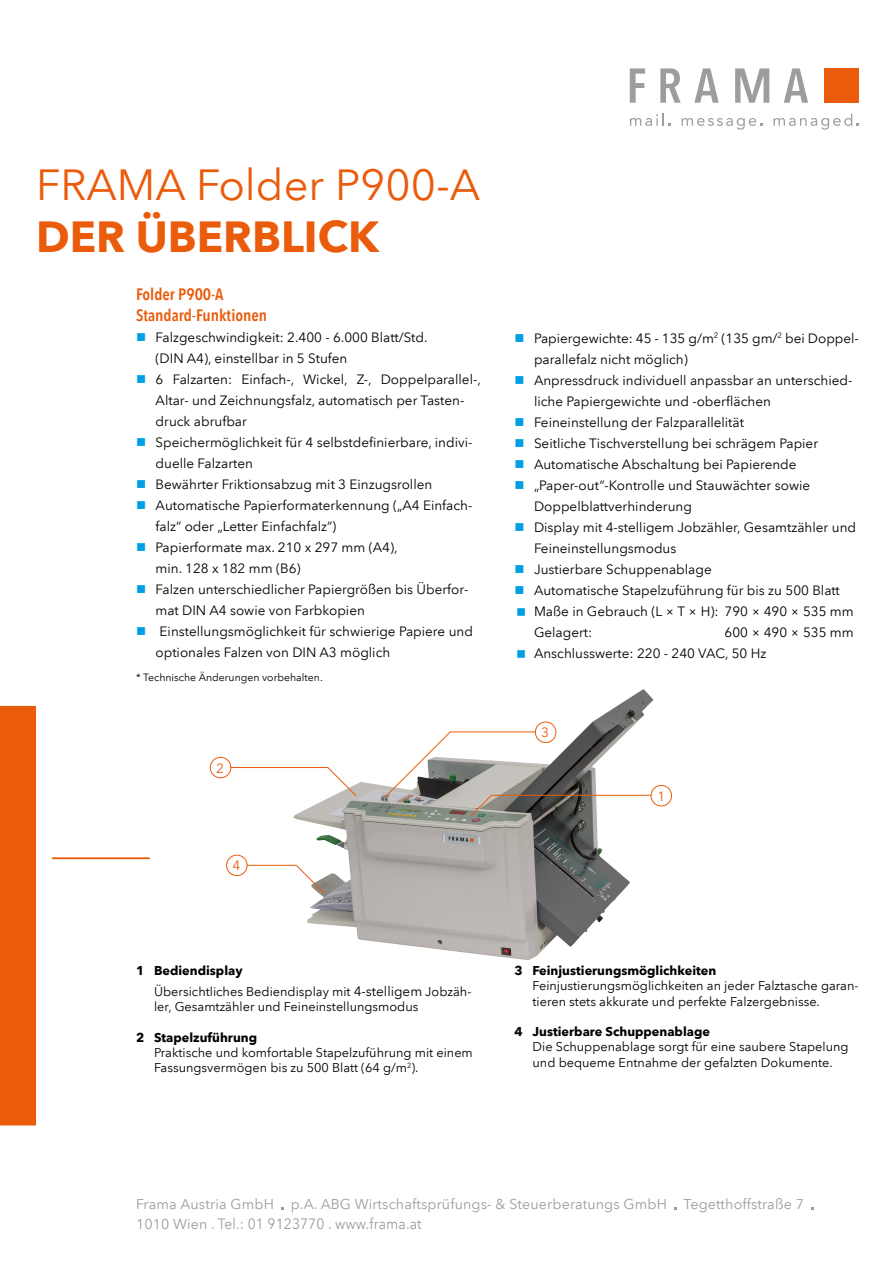
<style>
.page{position:relative;width:893px;height:1263px;background:#fff}
.page>*{position:absolute;margin:0;border:0;box-sizing:border-box;transform-origin:0 0}
.t1{font:43.5px "Avenir Next LT Pro";color:#ea5b0b}
.t2{font:700 43.5px "Avenir Next LT Pro";color:#ea5b0b}
.t3{font:600 condensed 16.5px/21px "Avenir Next LT Pro";color:#ea5b0b}
.t4{font:15px "Avenir Next LT Pro";letter-spacing:.01em;color:#9d9d9c;scale:.92 1}
.t5{font:14.25px "Avenir Next LT Pro";letter-spacing:.01em;color:#9d9d9c}
.t6{font:13.5px/21px "Avenir Next LT Pro";color:#000}
.t7{font:13.5px "Avenir Next LT Pro";color:#ea5b0b}
.t8{font:12.75px/15.3px "Avenir Next LT Pro";color:#000}
.t9{font:700 12.75px "Avenir Next LT Pro";color:#000}
.t10{font:10.5px "Avenir Next LT Pro";color:#000}
.s1{color:#009fe3}
.s2{font-weight:700}
.s3{font-size:13.5px}
.s4{font-size:14.25px}
</style>
<div class="page">
<img style="left:293px;top:706px;width:379px;height:254px">
<div style="left:824px;top:68px;width:35px;height:35px;background:#ea5b0b"></div>
<svg style="left:630px;top:68px;width:15px;height:35px"></svg>
<svg style="left:660px;top:68px;width:21px;height:35px"></svg>
<svg style="left:694px;top:68px;width:25px;height:35px"></svg>
<svg style="left:784px;top:68px;width:24px;height:35px"></svg>
<svg style="left:735px;top:68px;width:34px;height:35px"></svg>
<svg style="left:630px;top:114px;width:41px;height:12px"></svg>
<svg style="left:682px;top:118px;width:80px;height:12px"></svg>
<svg style="left:773px;top:114px;width:86px;height:16px"></svg>
<div style="left:0;top:706px;width:36px;height:419px;background:#ea5b0b"></div>
<hr style="left:52px;top:857px;width:98px;height:2px;background:#ea5b0b">
<svg style="left:384px;top:731px;width:67px;height:67px"></svg>
<div style="left:535px;top:722px;width:21px;height:20px;background:#fff;border-radius:50%"></div>
<div style="left:535px;top:722px;width:21px;height:21px;border:1px solid #ea5b0b;border-radius:50%"></div>
<hr style="left:450px;top:731px;width:86px;height:1px;background:#ea5b0b">
<svg style="left:470px;top:794px;width:23px;height:23px"></svg>
<div style="left:651px;top:785px;width:20px;height:21px;background:#fff;border-radius:50%"></div>
<div style="left:651px;top:785px;width:21px;height:21px;border:1px solid #ea5b0b;border-radius:50%"></div>
<hr style="left:491px;top:795px;width:160px;height:1px;background:#ea5b0b">
<svg style="left:295px;top:864px;width:30px;height:30px"></svg>
<div style="left:226px;top:855px;width:21px;height:21px;border:1px solid #ea5b0b;border-radius:50%"></div>
<hr style="left:247px;top:865px;width:49px;height:1px;background:#ea5b0b">
<svg style="left:327px;top:766px;width:30px;height:30px"></svg>
<div style="left:210px;top:757px;width:21px;height:21px;border:1px solid #ea5b0b;border-radius:50%"></div>
<hr style="left:230px;top:767px;width:98px;height:1px;background:#ea5b0b">
<h1 class="t1" style="left:36px;top:159px;width:446px">FRAMA Folder P900-A</h1>
<h1 class="t2" style="left:36px;top:210px;width:344px">DER ÜBERBLICK</h1>
<p class="t3" style="left:136px;top:284px;width:133px">Folder P900-A<br>Standard-Funktionen</p>
<p class="t6" style="left:156px;top:327px;width:274px;text-indent:-19px"><span class="s1">■</span> Falzgeschwindigkeit: 2.400 - 6.000 Blatt/Std. (DIN A4), einstellbar in 5 Stufen</p>
<p class="t6" style="left:156px;top:369px;width:327px;text-indent:-19px"><span class="s1">■</span> 6 Falzarten: Einfach-, Wickel, Z-, Doppelparallel-,<br>Altar- und Zeichnungsfalz, automatisch per Tasten&shy;druck abrufbar</p>
<p class="t6" style="left:156px;top:432px;width:318px;text-indent:-19px"><span class="s1">■</span> Speichermöglichkeit für 4 selbstdefinierbare, indivi&shy;duelle Falzarten</p>
<p class="t6" style="left:136px;top:474px;width:298px"><span class="s1">■</span> Bewährter Friktionsabzug mit 3 Einzugsrollen</p>
<p class="t6" style="left:156px;top:495px;width:318px;text-indent:-19px"><span class="s1">■</span> Automatische Papierformaterkennung („A4 Einfach&shy;falz“ oder „Letter Einfachfalz“)</p>
<p class="t6" style="left:156px;top:537px;width:244px;text-indent:-19px"><span class="s1">■</span> Papierformate max. 210 x 297 mm (A4), min. 128 x 182 mm (B6)</p>
<p class="t6" style="left:156px;top:579px;width:314px;text-indent:-19px"><span class="s1">■</span> Falzen unterschiedlicher Papiergrößen bis Überfor&shy;mat DIN A4 sowie von Farbkopien</p>
<p class="t6" style="left:156px;top:621px;width:319px;text-indent:-19px"><span class="s1">■</span> Einstellungsmöglichkeit für schwierige Papiere und optionales Falzen von DIN A3 möglich</p>
<p class="t10" style="left:136px;top:671px;width:188px">* Technische Änderungen vorbehalten.</p>
<p class="t7" style="left:216px;top:760px;width:9px">2</p>
<p class="t7" style="left:232px;top:858px;width:9px">4</p>
<p class="t6" style="left:534px;top:328px;width:326px;text-indent:-20px"><span class="s1">■</span> Papiergewichte: 45 - 135 g/m<sup>2</sup> (135 gm/<sup>2</sup> bei Doppel&shy;parallefalz nicht möglich)</p>
<p class="t6" style="left:534px;top:369px;width:320px;text-indent:-19px"><span class="s1">■</span> Anpressdruck individuell anpassbar an unterschied&shy;liche Papiergewichte und -oberflächen</p>
<p class="t6" style="left:514px;top:411px;width:231px"><span class="s1">■</span> Feineinstellung der Falzparallelität</p>
<p class="t6" style="left:514px;top:433px;width:305px"><span class="s1">■</span> Seitliche Tischverstellung bei schrägem Papier</p>
<p class="t6" style="left:514px;top:454px;width:284px"><span class="s1">■</span> Automatische Abschaltung bei Papierende</p>
<p class="t6" style="left:534px;top:475px;width:278px;text-indent:-19px"><span class="s1">■</span> „Paper-out“-Kontrolle und Stauwächter sowie<br>Doppelblattverhinderung</p>
<p class="t6" style="left:534px;top:517px;width:324px;text-indent:-19px"><span class="s1">■</span> Display mit 4-stelligem Jobzähler, Gesamtzähler und<br>Feineinstellungsmodus</p>
<p class="t6" style="left:514px;top:559px;width:199px"><span class="s1">■</span> Justierbare Schuppenablage</p>
<p class="t6" style="left:534px;top:580px;width:321px;text-indent:-19px"><span class="s1">■</span> Automatische Stapelzuführung für bis zu 500 Blatt<br>Maße in Gebrauch (L × T × H): 790 × 490 × 535 mm<br>Gelagert:</p>
<p class="t6" style="left:534px;top:622px;width:321px;text-indent:191px">600 × 490 × 535 mm<br>Anschlusswerte: 220 - 240 VAC, 50 Hz</p>
<p class="t7" style="left:541px;top:724px;width:9px">3</p>
<p class="t7" style="left:657px;top:788px;width:9px">1</p>
<p class="t8" style="left:154px;top:960px;width:319px;line-height:21px;text-indent:-18px"><span class="s2">1 Bediendisplay<br></span>Übersichtliches Bediendisplay mit <span class="s3">4-stelligem</span> Jobzäh-</p>
<p class="t8" style="left:154px;top:999px;width:266px">ler, Gesamtzähler und Feineinstellungsmodus</p>
<p class="t9" style="left:136px;top:1029px;width:123px">2 Stapelzuführung</p>
<p class="t8" style="left:154px;top:1045px;width:320px">Praktische und komfortable Stapelzuführung mit einem<br>Fassungsvermögen bis zu 500 Blatt (64 g/m<sup>2</sup>).</p>
<p class="t9" style="left:514px;top:963px;width:203px">3 Feinjustierungsmöglichkeiten</p>
<p class="t8" style="left:532px;top:978px;width:328px">Feinjustierungsmöglichkeiten an jeder Falztasche garan&shy;tieren stets akkurate und perfekte Falzergebnisse.</p>
<p class="t9" style="left:514px;top:1024px;width:197px">4 Justierbare Schuppenablage</p>
<p class="t8" style="left:532px;top:1039px;width:318px">Die Schuppenablage sorgt für eine saubere Stapelung und bequeme Entnahme der gefalzten Dokumente.</p>
<p class="t5" style="left:136px;top:1196px;width:669px">Frama Austria GmbH p.A. ABG Wirtschaftsprüfungs- &amp; Steuerberatungs GmbH Tegetthoffstraße 7</p>
<p class="t4" style="left:136px;top:1215px;width:312px"><span class="s4">1010 Wien</span> . Tel.: 01 9123770 . www.frama.at</p>
</div>
